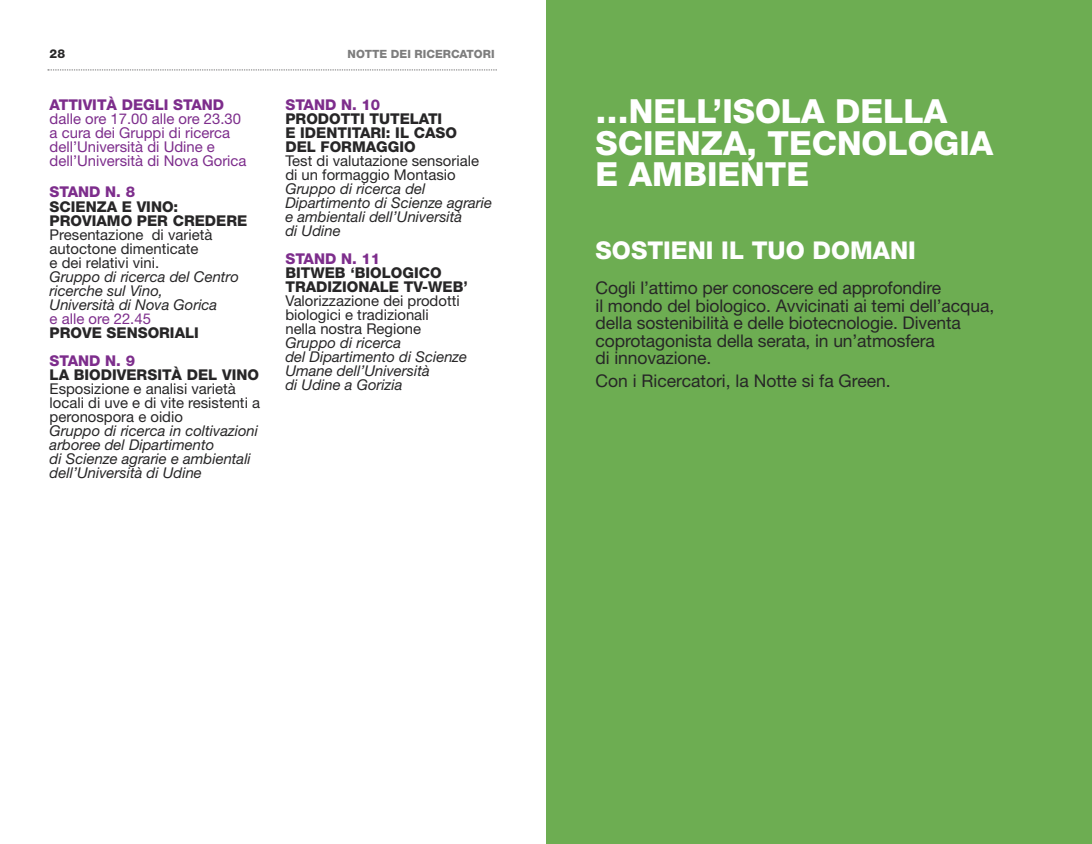
<style>
.page{position:relative;width:1092px;height:844px;background:#fff}
.page>*{position:absolute;margin:0;border:0;box-sizing:border-box;transform-origin:0 0}
.t1{font:800 33.25px/31.5px "Helvetica Neue";color:#fff}
.t2{font:800 24.5px "Helvetica Neue";color:#fff}
.t3{font:17.5px/17.5px "Helvetica Neue";letter-spacing:-.005em;color:#272627}
.t4{font:italic 14.88px/14px "Helvetica Neue";color:#272627}
.t5{font:14.88px/14px "Helvetica Neue";color:#272627}
.t6{font:800 14.88px/14px "Helvetica Neue";color:#272627}
.t7{font:14.88px/14px "Helvetica Neue";color:#7d2d8c}
.t8{font:800 14.88px "Helvetica Neue";color:#7d2d8c}
.t9{font:800 12.25px "Helvetica Neue";color:#272627}
.t10{font:800 11.38px "Helvetica Neue";color:#7d7d7d}
</style>
<div class="page">
<div style="left:546px;top:0;width:545px;height:843px;background:#6dad52"></div>
<svg style="left:48px;top:69px;width:449px;height:1px"></svg>
<p class="t9" style="left:50px;top:50px;width:17px">28</p>
<p class="t10" style="left:347px;top:50px;width:148px">NOTTE DEI RICERCATORI</p>
<p class="t8" style="left:50px;top:99px;width:176px">ATTIVITÀ DEGLI STAND</p>
<p class="t7" style="left:50px;top:113px;width:198px">dalle ore 17.00 alle ore 23.30 a cura dei Gruppi di ricerca dell’Università di Udine e dell’Università di Nova Gorica</p>
<p class="t8" style="left:50px;top:187px;width:87px">STAND N. 8</p>
<p class="t6" style="left:50px;top:200px;width:199px">SCIENZA E VINO:<br>PROVIAMO PER CREDERE</p>
<p class="t5" style="left:50px;top:228px;width:164px">Presentazione di varietà autoctone dimenticate<br>e dei relativi vini.</p>
<p class="t4" style="left:50px;top:270px;width:191px">Gruppo di ricerca del Centro ricerche sul Vino,<br>Università di Nova Gorica</p>
<p class="t7" style="left:50px;top:312px;width:103px">e alle ore 22.45</p>
<p class="t6" style="left:50px;top:326px;width:151px">PROVE SENSORIALI</p>
<p class="t8" style="left:50px;top:355px;width:87px">STAND N. 9</p>
<p class="t6" style="left:50px;top:368px;width:211px">LA BIODIVERSITÀ DEL VINO</p>
<p class="t5" style="left:50px;top:382px;width:212px">Esposizione e analisi varietà locali di uve e di vite resistenti a peronospora e oidio</p>
<p class="t4" style="left:50px;top:424px;width:210px">Gruppo di ricerca in coltivazioni arboree del Dipartimento<br>di Scienze agrarie e ambientali dell’Università di Udine</p>
<p class="t8" style="left:285px;top:99px;width:96px">STAND N. 10</p>
<p class="t6" style="left:285px;top:113px;width:173px">PRODOTTI TUTELATI<br>E IDENTITARI: IL CASO<br>DEL FORMAGGIO</p>
<p class="t5" style="left:285px;top:155px;width:195px">Test di valutazione sensoriale di un formaggio Montasio</p>
<p class="t4" style="left:285px;top:183px;width:208px">Gruppo di ricerca del<br>Dipartimento di Scienze agrarie e ambientali dell’Università<br>di Udine</p>
<p class="t8" style="left:285px;top:253px;width:96px">STAND N. 11</p>
<p class="t6" style="left:285px;top:267px;width:184px">BITWEB ‘BIOLOGICO<br>TRADIZIONALE TV-WEB’</p>
<p class="t5" style="left:285px;top:295px;width:176px">Valorizzazione dei prodotti biologici e tradizionali nella nostra Regione</p>
<p class="t4" style="left:285px;top:337px;width:183px">Gruppo di ricerca<br>del Dipartimento di Scienze<br>Umane dell’Università<br>di Udine a Gorizia</p>
<h1 class="t1" style="left:595px;top:98px;width:399px">…NELL’ISOLA DELLA<br>SCIENZA, TECNOLOGIA<br>E AMBIENTE</h1>
<h2 class="t2" style="left:595px;top:241px;width:322px">SOSTIENI IL TUO DOMANI</h2>
<p class="t3" style="left:595px;top:281px;width:400px">Cogli l’attimo per conoscere ed approfondire<br>il mondo del biologico. Avvicinati ai temi dell’acqua, della sostenibilità e delle biotecnologie. Diventa coprotagonista della serata, in un’atmosfera<br>di innovazione.</p>
<p class="t3" style="left:595px;top:373px;width:297px">Con i Ricercatori, la Notte si fa Green.</p>
</div>
